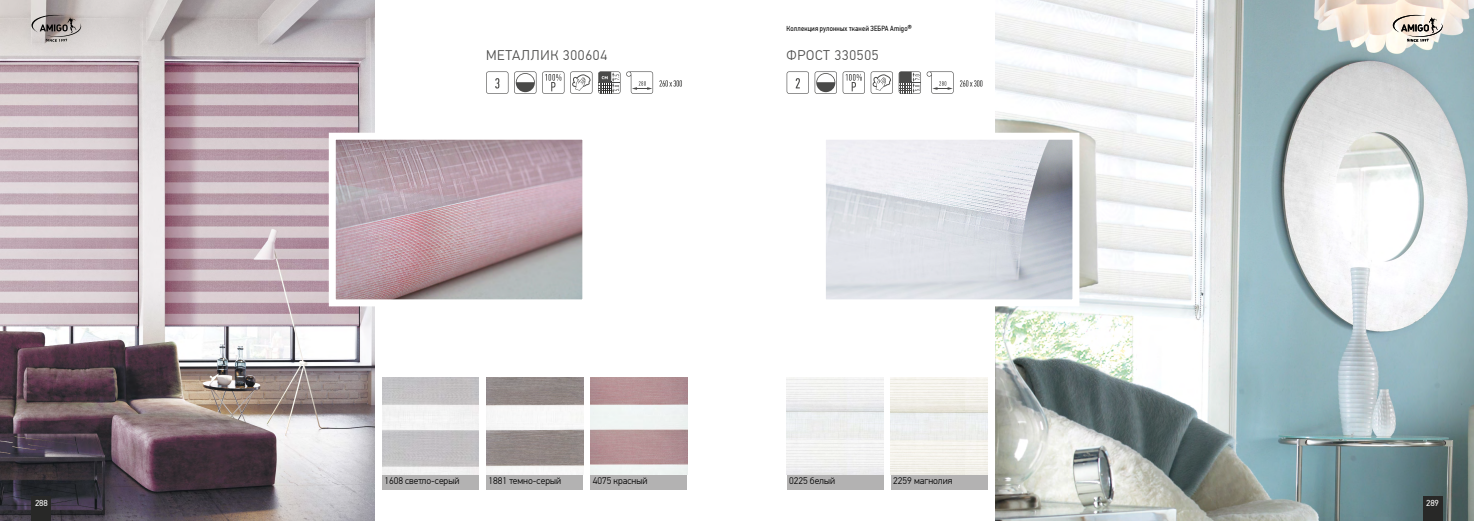
<style>
.page{position:relative;width:1474px;height:521px;background:#fff}
.page>*{position:absolute;margin:0;border:0;box-sizing:border-box;transform-origin:0 0}
.t1{font:300 14px "PF Din Text Pro";letter-spacing:.05em;color:#4a4a49}
.t2{font:300 9.62px "PF Din Text Pro";color:#000}
.t3{font:8.75px "PF Din Text Pro";letter-spacing:-.02em;color:#fff}
.t4{font:7.44px "PF Din Text Cond Pro";letter-spacing:.02em;color:#000}
.s1{font-weight:500;font-size:8.75px}
</style>
<div class="page">
<svg style="left:570px;top:71px;width:22px;height:23px"></svg>
<svg style="left:659px;top:80px;width:23px;height:7px"></svg>
<svg style="left:598px;top:71px;width:22px;height:23px"></svg>
<svg style="left:626px;top:71px;width:27px;height:23px"></svg>
<svg style="left:514px;top:71px;width:22px;height:23px"></svg>
<svg style="left:486px;top:71px;width:22px;height:23px"></svg>
<svg style="left:542px;top:71px;width:22px;height:23px"></svg>
<img style="left:486px;top:378px;width:97px;height:96px">
<div style="left:382px;top:474px;width:96px;height:15px;background:#b3b2b2"></div>
<div style="left:486px;top:474px;width:97px;height:15px;background:#b3b2b2"></div>
<div style="left:590px;top:474px;width:97px;height:15px;background:#b3b2b2"></div>
<img style="left:0;top:0;width:374px;height:521px">
<img style="left:337px;top:141px;width:244px;height:157px">
<div style="left:329px;top:133px;width:260px;height:173px;border:7px solid #fff"></div>
<svg style="left:960px;top:80px;width:22px;height:7px"></svg>
<svg style="left:786px;top:71px;width:167px;height:23px"></svg>
<div style="left:786px;top:474px;width:97px;height:15px;background:#b3b2b2"></div>
<div style="left:890px;top:474px;width:97px;height:15px;background:#b3b2b2"></div>
<img style="left:995px;top:0;width:478px;height:521px">
<img style="left:827px;top:141px;width:244px;height:157px">
<div style="left:819px;top:133px;width:260px;height:173px;border:7px solid #fff"></div>
<svg style="left:1392px;top:15px;width:50px;height:27px"></svg>
<div style="left:32px;top:496px;width:19px;height:25px;background:#282827"></div>
<div style="left:1422px;top:496px;width:20px;height:25px;background:#282827"></div>
<svg style="left:32px;top:15px;width:49px;height:27px"></svg>
<h1 class="t1" style="left:486px;top:47px;width:122px">МЕТАЛЛИК 300604</h1>
<p class="t4" style="left:786px;top:24px;width:127px">Коллекция рулонных тканей ЗЕБРА Amigo<span class="s1">®</span></p>
<h1 class="t1" style="left:786px;top:47px;width:93px">ФРОСТ 330505</h1>
<p class="t2" style="left:384px;top:476px;width:76px">1608 светло-серый</p>
<p class="t2" style="left:488px;top:476px;width:74px">1881 темно-серый</p>
<p class="t2" style="left:593px;top:476px;width:56px">4075 красный</p>
<p class="t2" style="left:789px;top:476px;width:48px">0225 белый</p>
<p class="t2" style="left:893px;top:476px;width:61px">2259 магнолия</p>
<p class="t3" style="left:35px;top:497px;width:14px">288</p>
<p class="t3" style="left:1425px;top:497px;width:14px">289</p>
</div>
